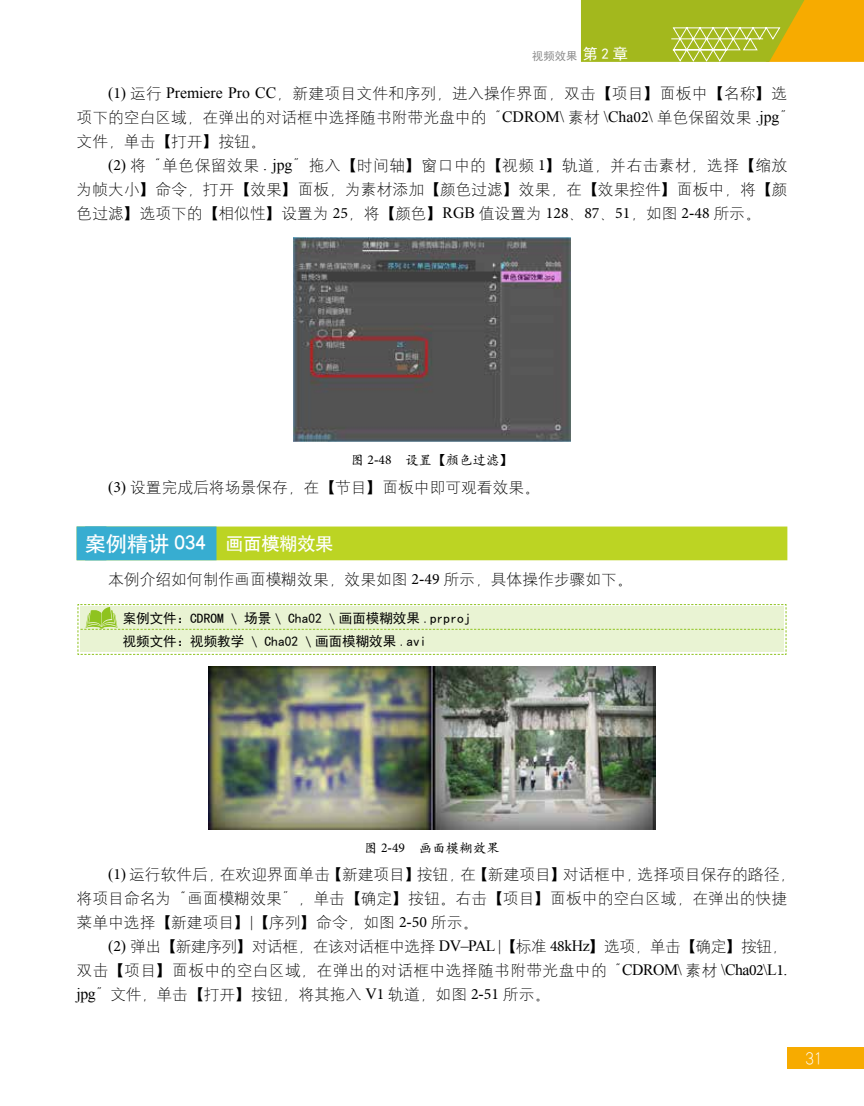
<style>
.page{position:relative;width:864px;height:1106px;background:#fff}
.page>*{position:absolute;margin:0;border:0;box-sizing:border-box;transform-origin:0 0}
.t1{font:21px "H Yb 1 gj";color:#fff}
.t2{font:18px "H Yg 1 gj";color:#fff}
.t3{font:15.75px/24px "H Yg 1 gj";color:#000}
.t4{font:13.5px/22.5px "Sim Hei";color:#000}
.t5{font:13.5px "H Yc 1 gj";color:#000}
.t6{font:11.25px "Sim Hei";color:#898989}
.s1{font-size:15px;color:#fff}
.s2{font-family:"Times New Roman"}
.s3{font-family:"Minion Pro"}
.s4{font-size:18px}
</style>
<div class="page">
<svg style="left:581px;top:0;width:282px;height:62px"></svg>
<div style="left:787px;top:1047px;width:76px;height:21px;background:#f7ab00"></div>
<div style="left:77px;top:526px;width:710px;height:34px;background:#bcd423"></div>
<div style="left:77px;top:526px;width:29px;height:34px;background:#37add1"></div>
<div style="left:85px;top:526px;width:131px;height:34px;background:#37add1"></div>
<img style="left:294px;top:238px;width:276px;height:204px">
<svg style="left:77px;top:604px;width:709px;height:51px"></svg>
<img style="left:208px;top:666px;width:447px;height:163px">
<p class="t6" style="left:532px;top:50px;width:97px">视频效果<span class="s1">第2章</span></p>
<p class="t3" style="left:77px;top:81px;width:719px;text-indent:32px"><span class="s2">(</span><span class="s3">1</span><span class="s2">)</span> 运行 <span class="s2">Premiere Pro CC</span>，新建项目文件和序列，进入操作界面，双击【项目】面板中【名称】选项下的空白区域，在弹出的对话框中选择随书附带光盘中的“<span class="s2">CDROM\</span> 素材 <span class="s2">\Cha</span><span class="s3">02</span><span class="s2">\</span> 单色保留效果 <span class="s2">.jpg</span>”文件，单击【打开】按钮。</p>
<p class="t3" style="left:77px;top:153px;width:712px;text-align:justify;text-indent:32px"><span class="s2">(</span><span class="s3">2</span><span class="s2">)</span> 将“单色保留效果 <span class="s2">. jpg</span>”拖入【时间轴】窗口中的【视频 <span class="s3">1</span>】轨道，并右击素材，选择【缩放为帧大小】命令，打开【效果】面板，为素材添加【颜色过滤】效果，在【效果控件】面板中，将【颜色过滤】选项下的【相似性】设置为 <span class="s3">25</span>，将【颜色】<span class="s2">RGB</span> 值设置为 <span class="s3">128</span>、<span class="s3">87</span>、<span class="s3">51</span>，如图 <span class="s3">2</span><span class="s2">-</span><span class="s3">48</span> 所示。</p>
<p class="t5" style="left:350px;top:453px;width:164px">图 <span class="s3">2</span><span class="s2">-</span><span class="s3">48</span> 设置【颜色过滤】</p>
<p class="t3" style="left:108px;top:475px;width:433px"><span class="s2">(</span><span class="s3">3</span><span class="s2">)</span> 设置完成后将场景保存，在【节目】面板中即可观看效果。</p>
<h1 class="t1" style="left:85px;top:533px;width:250px">案例精讲 034 <span class="s4">画面模糊效果</span></h1>
<p class="t3" style="left:108px;top:567px;width:526px">本例介绍如何制作画面模糊效果，效果如图 <span class="s3">2</span><span class="s2">-</span><span class="s3">49</span> 所示，具体操作步骤如下。</p>
<p class="t4" style="left:123px;top:607px;width:349px">案例文件：CDROM \ 场景 \ Cha02 \ 画面模糊效果 .prproj视频文件：视频教学 \ Cha02 \ 画面模糊效果 .avi</p>
<p class="t5" style="left:364px;top:841px;width:137px">图 <span class="s3">2</span><span class="s2">-</span><span class="s3">49</span> 画面模糊效果</p>
<p class="t3" style="left:77px;top:862px;width:719px;text-indent:32px"><span class="s2">(</span><span class="s3">1</span><span class="s2">)</span> 运行软件后，在欢迎界面单击【新建项目】按钮，在【新建项目】对话框中，选择项目保存的路径，将项目命名为“画面模糊效果”，单击【确定】按钮。右击【项目】面板中的空白区域，在弹出的快捷菜单中选择【新建项目】<span class="s2">|</span>【序列】命令，如图 <span class="s3">2</span><span class="s2">-</span><span class="s3">50</span> 所示。</p>
<p class="t3" style="left:77px;top:934px;width:712px;text-align:justify;text-indent:32px"><span class="s2">(</span><span class="s3">2</span><span class="s2">)</span> 弹出【新建序列】对话框，在该对话框中选择 <span class="s2">DV–PAL |</span>【标准 <span class="s3">48</span><span class="s2">kHz</span>】选项，单击【确定】按钮，双击【项目】面板中的空白区域，在弹出的对话框中选择随书附带光盘中的“<span class="s2">CDROM\</span> 素材 <span class="s2">\Cha</span><span class="s3">02</span><span class="s2">\L</span><span class="s3">1</span><span class="s2">. jpg</span>”文件，单击【打开】按钮，将其拖入 <span class="s2">V</span><span class="s3">1</span> 轨道，如图 <span class="s3">2</span><span class="s2">-</span><span class="s3">51</span> 所示。</p>
<p class="t2" style="left:804px;top:1050px;width:19px">31</p>
</div>
